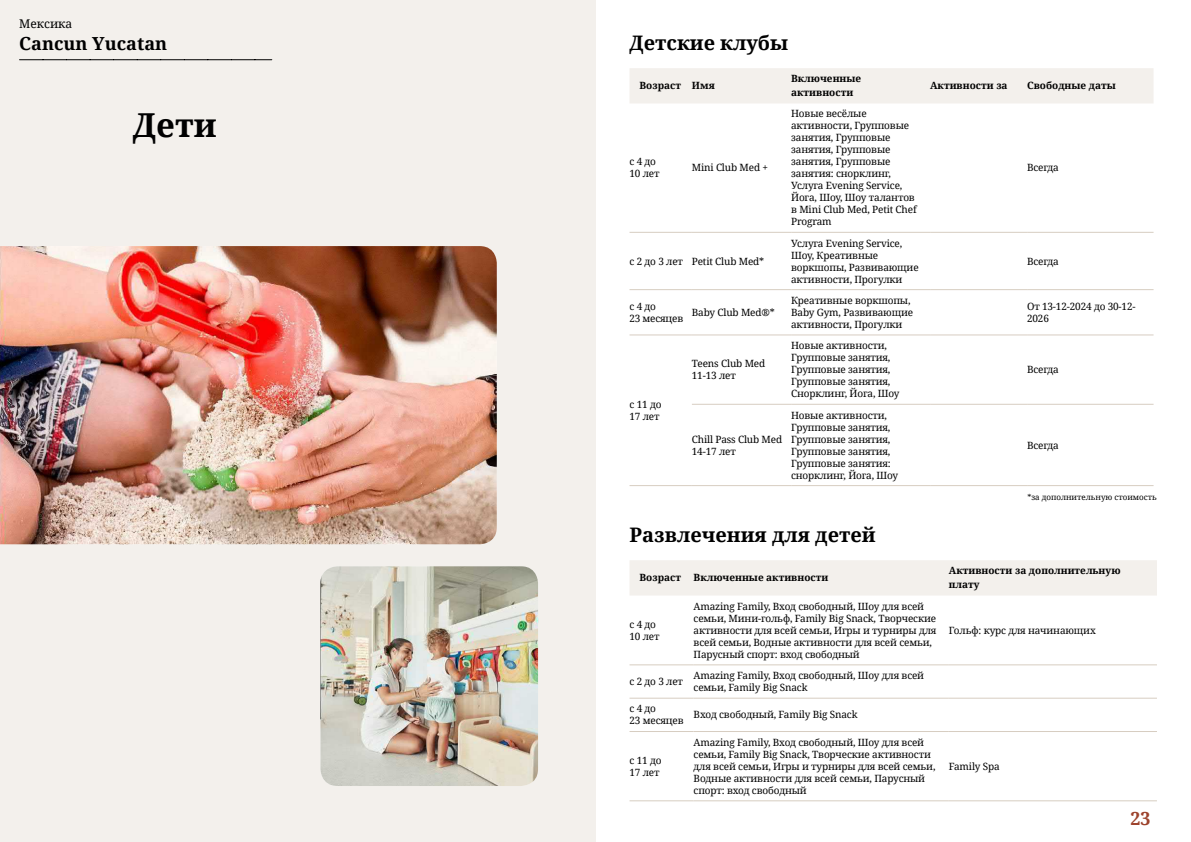
<style>
.page{position:relative;width:1191px;height:842px;background:#fff}
.page>*{position:absolute;margin:0;border:0;box-sizing:border-box;transform-origin:0 0}
.t1{font:700 33px "Noto Serif";color:#000}
.t2{font:700 20px "Noto Serif";color:#000}
.t3{font:700 18px "Noto Serif";color:#000}
.t4{font:700 18px "Noto Serif";color:#9d432c}
.t5{font:12px "Noto Serif";color:#000}
.t6{font:10px/12px "Noto Serif";letter-spacing:-.015em;color:#000}
.t7{font:700 10px/14px "Noto Serif";color:#000}
.t8{font:8px "Noto Serif";color:#000}
</style>
<div class="page">
<div style="left:0;top:0;width:595px;height:842px;background:#f3f0ec"></div>
<img style="left:0;top:246px;width:497px;height:298px">
<img style="left:320px;top:566px;width:218px;height:220px">
<svg style="left:20px;top:59px;width:252px;height:1px"></svg>
<div style="left:630px;top:68px;width:523px;height:35px;background:#f3f0ec"></div>
<hr style="left:629px;top:485px;width:63px;height:1px;background:#d7cdc1">
<hr style="left:629px;top:232px;width:63px;height:1px;background:#d7cdc1">
<hr style="left:692px;top:232px;width:99px;height:1px;background:#d7cdc1">
<hr style="left:791px;top:232px;width:139px;height:1px;background:#d7cdc1">
<hr style="left:930px;top:232px;width:97px;height:1px;background:#d7cdc1">
<hr style="left:1027px;top:232px;width:126px;height:1px;background:#d7cdc1">
<hr style="left:629px;top:289px;width:63px;height:1px;background:#d7cdc1">
<hr style="left:692px;top:289px;width:99px;height:1px;background:#d7cdc1">
<hr style="left:791px;top:289px;width:139px;height:1px;background:#d7cdc1">
<hr style="left:930px;top:289px;width:97px;height:1px;background:#d7cdc1">
<hr style="left:1027px;top:289px;width:126px;height:1px;background:#d7cdc1">
<hr style="left:629px;top:334px;width:63px;height:1px;background:#d7cdc1">
<hr style="left:692px;top:334px;width:99px;height:1px;background:#d7cdc1">
<hr style="left:791px;top:334px;width:139px;height:1px;background:#d7cdc1">
<hr style="left:930px;top:334px;width:97px;height:1px;background:#d7cdc1">
<hr style="left:1027px;top:334px;width:126px;height:1px;background:#d7cdc1">
<hr style="left:692px;top:404px;width:99px;height:1px;background:#d7cdc1">
<hr style="left:791px;top:404px;width:139px;height:1px;background:#d7cdc1">
<hr style="left:930px;top:404px;width:97px;height:1px;background:#d7cdc1">
<hr style="left:1027px;top:404px;width:126px;height:1px;background:#d7cdc1">
<hr style="left:692px;top:485px;width:99px;height:1px;background:#d7cdc1">
<hr style="left:791px;top:485px;width:139px;height:1px;background:#d7cdc1">
<hr style="left:930px;top:485px;width:97px;height:1px;background:#d7cdc1">
<hr style="left:1027px;top:485px;width:126px;height:1px;background:#d7cdc1">
<div style="left:630px;top:560px;width:527px;height:35px;background:#f3f0ec"></div>
<hr style="left:629px;top:664px;width:64px;height:1px;background:#d7cdc1">
<hr style="left:693px;top:664px;width:255px;height:1px;background:#d7cdc1">
<hr style="left:948px;top:664px;width:209px;height:1px;background:#d7cdc1">
<hr style="left:629px;top:698px;width:64px;height:1px;background:#d7cdc1">
<hr style="left:693px;top:698px;width:255px;height:1px;background:#d7cdc1">
<hr style="left:948px;top:698px;width:209px;height:1px;background:#d7cdc1">
<hr style="left:629px;top:731px;width:64px;height:1px;background:#d7cdc1">
<hr style="left:693px;top:731px;width:255px;height:1px;background:#d7cdc1">
<hr style="left:948px;top:731px;width:209px;height:1px;background:#d7cdc1">
<hr style="left:629px;top:800px;width:64px;height:1px;background:#d7cdc1">
<hr style="left:693px;top:800px;width:255px;height:1px;background:#d7cdc1">
<hr style="left:948px;top:800px;width:209px;height:1px;background:#d7cdc1">
<p class="t5" style="left:19px;top:16px;width:55px">Мексика</p>
<h3 class="t3" style="left:19px;top:31px;width:149px">Cancun Yucatan</h3>
<h1 class="t1" style="left:133px;top:102px;width:85px">Дети</h1>
<h2 class="t2" style="left:629px;top:29px;width:160px">Детские клубы</h2>
<p class="t7" style="left:639px;top:78px;width:77px">Возраст Имя</p>
<p class="t7" style="left:791px;top:71px;width:72px">Включенные активности</p>
<p class="t7" style="left:930px;top:78px;width:79px">Активности за</p>
<p class="t7" style="left:1027px;top:78px;width:90px">Свободные даты</p>
<p class="t6" style="left:629px;top:155px;width:32px">c 4 до<br>10 лет</p>
<p class="t6" style="left:692px;top:161px;width:78px">Mini Club Med +</p>
<p class="t6" style="left:629px;top:255px;width:136px">с 2 до 3 лет Petit Club Med*</p>
<p class="t6" style="left:791px;top:107px;width:127px">Новые весёлые активности, Групповые занятия, Групповые занятия, Групповые занятия, Групповые занятия: снорклинг,<br>Услуга Evening Service,<br>Йога, Шоу, Шоу талантов в Mini Club Med, Petit Chef<br>Program</p>
<p class="t6" style="left:791px;top:237px;width:129px">Услуга Evening Service,<br>Шоу, Креативные воркшопы, Развивающие активности, Прогулки</p>
<p class="t6" style="left:1027px;top:161px;width:33px">Всегда</p>
<p class="t6" style="left:1027px;top:255px;width:33px">Всегда</p>
<p class="t6" style="left:629px;top:300px;width:55px">с 4 до<br>23 месяцев</p>
<p class="t6" style="left:692px;top:306px;width:84px">Baby Club Med®*</p>
<p class="t6" style="left:791px;top:294px;width:123px">Креативные воркшопы,<br>Baby Gym, Развивающие активности, Прогулки</p>
<p class="t6" style="left:1027px;top:300px;width:110px">От 13-12-2024 до 30-12-<br>2026</p>
<p class="t6" style="left:629px;top:398px;width:33px">с 11 до<br>17 лет</p>
<p class="t6" style="left:692px;top:357px;width:75px">Teens Club Med<br>11-13 лет</p>
<p class="t6" style="left:692px;top:432px;width:92px">Chill Pass Club Med<br>14-17 лет</p>
<p class="t6" style="left:791px;top:339px;width:110px">Новые активности,<br>Групповые занятия,<br>Групповые занятия,<br>Групповые занятия,<br>Снорклинг, Йога, Шоу</p>
<p class="t6" style="left:791px;top:408px;width:109px">Новые активности,<br>Групповые занятия,<br>Групповые занятия,<br>Групповые занятия,<br>Групповые занятия: снорклинг, Йога, Шоу</p>
<p class="t6" style="left:1027px;top:363px;width:33px">Всегда</p>
<p class="t6" style="left:1027px;top:438px;width:33px">Всегда</p>
<p class="t8" style="left:1027px;top:492px;width:131px">*за дополнительную стоимость</p>
<h2 class="t2" style="left:629px;top:521px;width:248px">Развлечения для детей</h2>
<p class="t7" style="left:639px;top:570px;width:43px">Возраст</p>
<p class="t7" style="left:693px;top:570px;width:136px">Включенные активности</p>
<p class="t7" style="left:948px;top:563px;width:173px">Активности за дополнительную плату</p>
<p class="t6" style="left:629px;top:618px;width:32px">c 4 до<br>10 лет</p>
<p class="t6" style="left:693px;top:600px;width:244px">Amazing Family, Вход свободный, Шоу для всей семьи, Мини-гольф, Family Big Snack, Творческие активности для всей семьи, Игры и турниры для всей семьи, Водные активности для всей семьи, Парусный спорт: вход свободный</p>
<p class="t6" style="left:948px;top:624px;width:148px">Гольф: курс для начинающих</p>
<p class="t6" style="left:629px;top:675px;width:55px">с 2 до 3 лет</p>
<p class="t6" style="left:693px;top:669px;width:232px">Amazing Family, Вход свободный, Шоу для всей семьи, Family Big Snack</p>
<p class="t6" style="left:629px;top:702px;width:56px">с 4 до<br>23 месяцев</p>
<p class="t6" style="left:693px;top:708px;width:165px">Вход свободный, Family Big Snack</p>
<p class="t6" style="left:629px;top:754px;width:33px">с 11 до<br>17 лет</p>
<p class="t6" style="left:693px;top:736px;width:243px">Amazing Family, Вход свободный, Шоу для всей семьи, Family Big Snack, Творческие активности для всей семьи, Игры и турниры для всей семьи, Водные активности для всей семьи, Парусный спорт: вход свободный</p>
<p class="t6" style="left:948px;top:760px;width:52px">Family Spa</p>
<h3 class="t4" style="left:1130px;top:806px;width:22px">23</h3>
</div>
